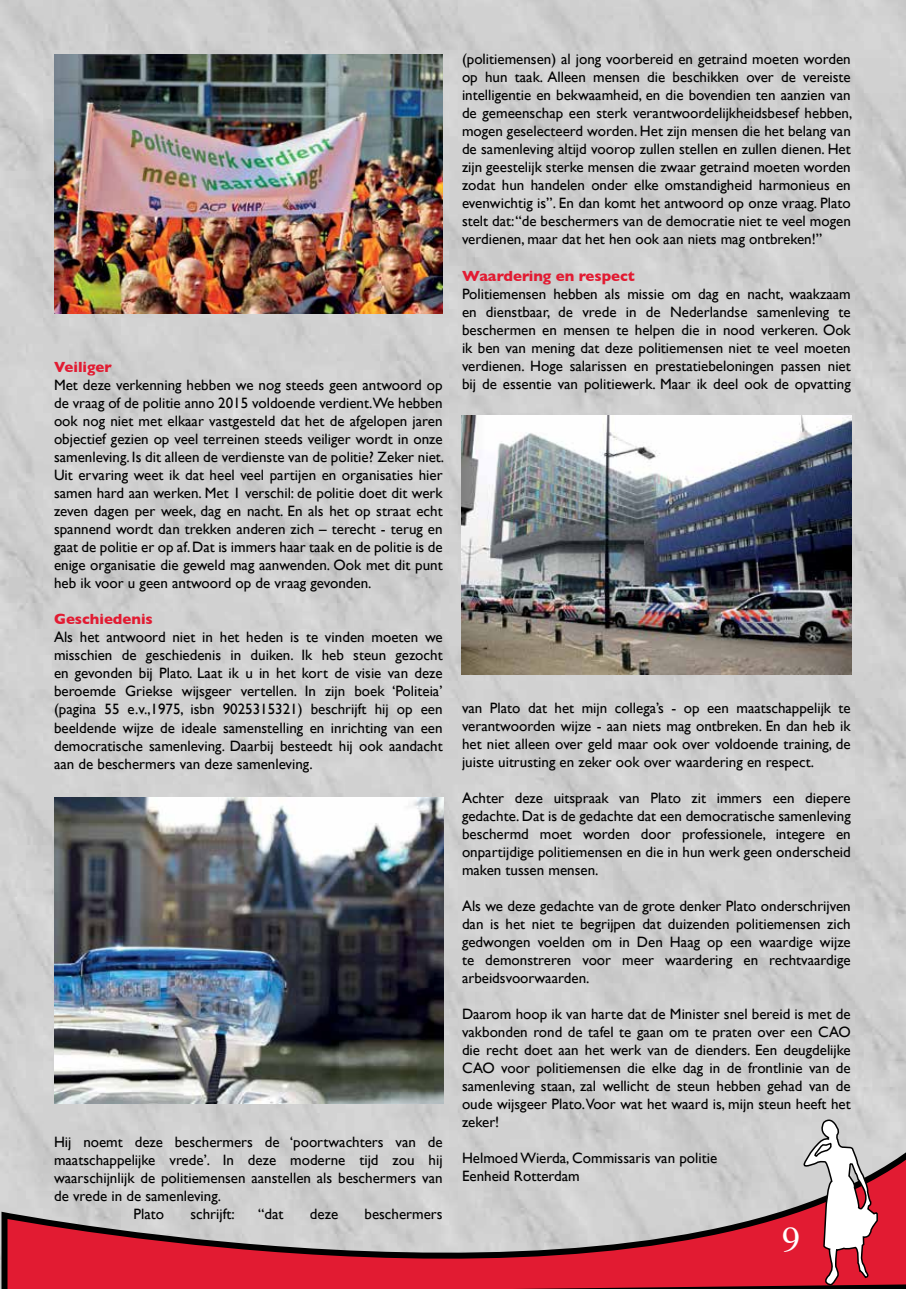
<style>
.page{position:relative;width:906px;height:1289px;background:#fff}
.page>*{position:absolute;margin:0;border:0;box-sizing:border-box;transform-origin:0 0}
.t1{font:36px "Times";color:#fff}
.t2{font:15px/18px "Gill Sans";color:#000;text-align:justify}
.t3{font:700 15px "Gill Sans";color:#e21b32}
</style>
<div class="page">
<img style="left:0;top:0;width:906px;height:1135px">
<svg style="left:0;top:1135px;width:906px;height:153px"></svg>
<svg style="left:801px;top:1116px;width:77px;height:172px"></svg>
<img style="left:54px;top:54px;width:389px;height:259px">
<img style="left:461px;top:416px;width:390px;height:259px">
<img style="left:54px;top:797px;width:390px;height:306px">
<p class="t3" style="left:54px;top:355px;width:59px">Veiliger</p>
<p class="t2" style="left:54px;top:376px;width:392px">Met deze verkenning hebben we nog steeds geen antwoord op de vraag of de politie anno 2015 voldoende verdient.We hebben ook nog niet met elkaar vastgesteld dat het de afgelopen jaren objectief gezien op veel terreinen steeds veiliger wordt in onze samenleving. Is dit alleen de verdienste van de politie? Zeker niet.<br>Uit ervaring weet ik dat heel veel partijen en organisaties hier samen hard aan werken. Met 1 verschil: de politie doet dit werk zeven dagen per week, dag en nacht. En als het op straat echt spannend wordt dan trekken anderen zich – terecht - terug en gaat de politie er op af. Dat is immers haar taak en de politie is de enige organisatie die geweld mag aanwenden. Ook met dit punt heb ik voor u geen antwoord op de vraag gevonden.</p>
<p class="t3" style="left:54px;top:607px;width:100px">Geschiedenis</p>
<p class="t2" style="left:54px;top:628px;width:390px">Als het antwoord niet in het heden is te vinden moeten we misschien de geschiedenis in duiken. Ik heb steun gezocht en gevonden bij Plato. Laat ik u in het kort de visie van deze beroemde Griekse wijsgeer vertellen. In zijn boek ‘Politeia’ (pagina 55 e.v.,1975, isbn 9025315321) beschrijft hij op een beeldende wijze de ideale samenstelling en inrichting van een democratische samenleving. Daarbij besteedt hij ook aandacht aan de beschermers van deze samenleving.</p>
<p class="t2" style="left:54px;top:1132px;width:390px">Hij noemt deze beschermers de ‘poortwachters van de</p>
<p class="t2" style="left:54px;top:1150px;width:390px">maatschappelijke vrede’. In deze moderne tijd zou hij</p>
<p class="t2" style="left:54px;top:1168px;width:390px">waarschijnlijk de politiemensen aanstellen als beschermers van</p>
<p class="t2" style="left:54px;top:1186px;width:169px">de vrede in de samenleving.</p>
<p class="t2" style="left:134px;top:1204px;width:32px">Plato</p>
<p class="t2" style="left:190px;top:1204px;width:46px">schrijft:</p>
<p class="t2" style="left:258px;top:1204px;width:27px">“dat</p>
<p class="t2" style="left:310px;top:1204px;width:30px">deze</p>
<p class="t2" style="left:364px;top:1204px;width:80px">beschermers</p>
<p class="t2" style="left:462px;top:50px;width:392px">(politiemensen) al jong voorbereid en getraind moeten worden op hun taak. Alleen mensen die beschikken over de vereiste intelligentie en bekwaamheid, en die bovendien ten aanzien van de gemeenschap een sterk verantwoordelijkheidsbesef hebben, mogen geselecteerd worden. Het zijn mensen die het belang van de samenleving altijd voorop zullen stellen en zullen dienen. Het zijn geestelijk sterke mensen die zwaar getraind moeten worden zodat hun handelen onder elke omstandigheid harmonieus en evenwichtig is”. En dan komt het antwoord op onze vraag. Plato stelt dat: “de beschermers van de democratie niet te veel mogen verdienen, maar dat het hen ook aan niets mag ontbreken!”</p>
<p class="t3" style="left:462px;top:263px;width:174px">Waardering en respect</p>
<p class="t2" style="left:462px;top:284px;width:390px">Politiemensen hebben als missie om dag en nacht, waakzaam en dienstbaar, de vrede in de Nederlandse samenleving te beschermen en mensen te helpen die in nood verkeren. Ook ik ben van mening dat deze politiemensen niet te veel moeten verdienen. Hoge salarissen en prestatiebeloningen passen niet bij de essentie van politiewerk. Maar ik deel ook de opvatting</p>
<p class="t2" style="left:462px;top:698px;width:390px">van Plato dat het mijn collega’s - op een maatschappelijk te verantwoorden wijze - aan niets mag ontbreken. En dan heb ik het niet alleen over geld maar ook over voldoende training, de juiste uitrusting en zeker ook over waardering en respect.</p>
<p class="t2" style="left:462px;top:788px;width:390px">Achter deze uitspraak van Plato zit immers een diepere gedachte. Dat is de gedachte dat een democratische samenleving beschermd moet worden door professionele, integere en onpartijdige politiemensen en die in hun werk geen onderscheid maken tussen mensen.</p>
<p class="t2" style="left:462px;top:896px;width:390px">Als we deze gedachte van de grote denker Plato onderschrijven dan is het niet te begrijpen dat duizenden politiemensen zich gedwongen voelden om in Den Haag op een waardige wijze te demonstreren voor meer waardering en rechtvaardige arbeidsvoorwaarden.</p>
<p class="t2" style="left:462px;top:1004px;width:390px">Daarom hoop ik van harte dat de Minister snel bereid is met de vakbonden rond de tafel te gaan om te praten over een CAO die recht doet aan het werk van de dienders. Een deugdelijke CAO voor politiemensen die elke dag in de frontlinie van de samenleving staan, zal wellicht de steun hebben gehad van de oude wijsgeer Plato.Voor wat het waard is, mijn steun heeft het zeker!</p>
<p class="t2" style="left:462px;top:1148px;width:257px">Helmoed Wierda, Commissaris van politie<br>Eenheid Rotterdam</p>
<h1 class="t1" style="left:782px;top:1206px;width:19px">9</h1>
</div>
